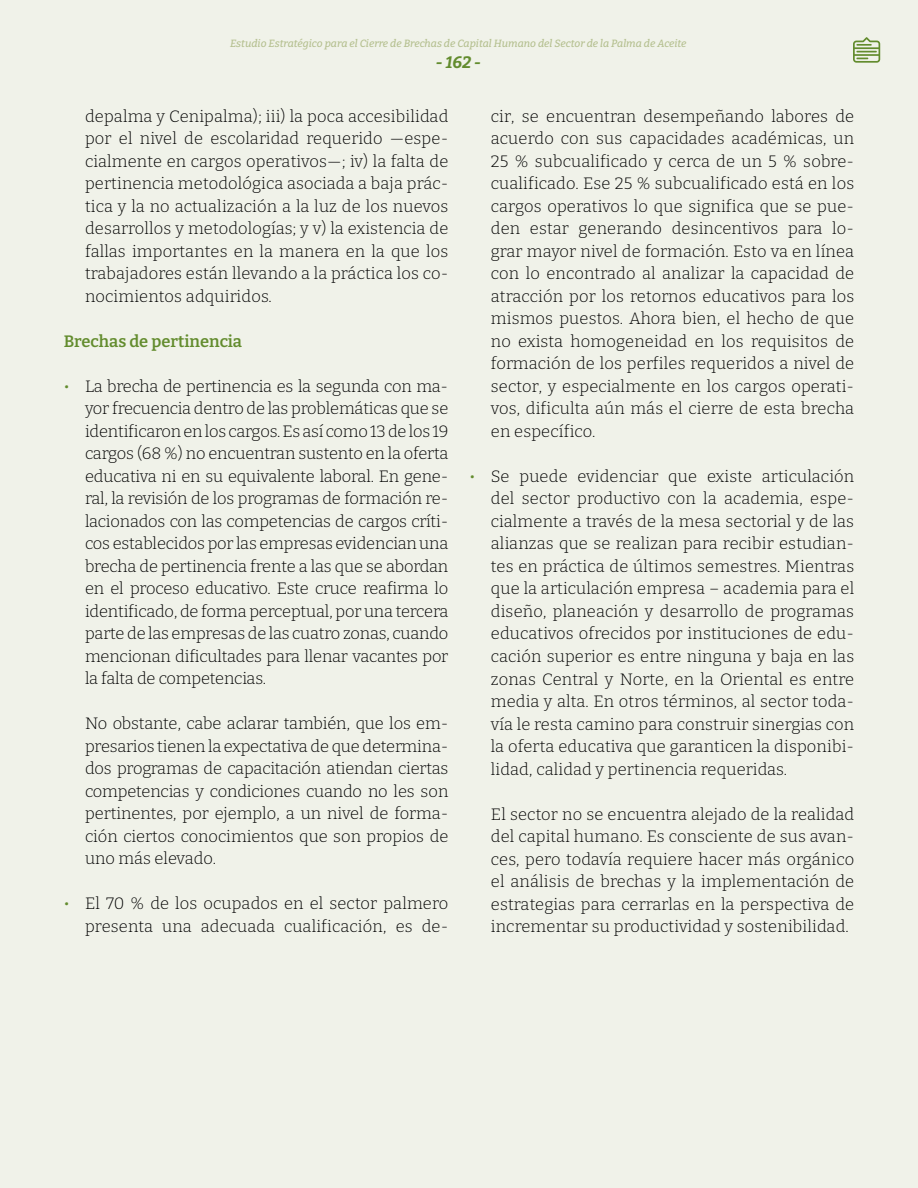
<style>
.page{position:relative;width:918px;height:1188px;background:#f0f2e9}
.page>*{position:absolute;margin:0;border:0;box-sizing:border-box;transform-origin:0 0}
.t1{font:300 16.5px/22.5px "Bitter";letter-spacing:.01em;color:#000;text-align:justify}
.t2{font:600 16.5px "Bitter";color:#638c2e}
.t3{font:italic 700 16.5px "Bitter";color:#638c2e}
.t4{font:italic 500 10.5px "Bitter";color:#b5c090}
.s1{color:#638c2e}
</style>
<div class="page">
<svg style="left:853px;top:37px;width:27px;height:26px"></svg>
<p class="t4" style="left:230px;top:37px;width:458px">Estudio Estratégico para el Cierre de Brechas de Capital Humano del Sector de la Palma de Aceite</p>
<p class="t3" style="left:436px;top:52px;width:47px">- 162 -</p>
<p class="t1" style="left:85px;top:104px;width:365px">depalma y Cenipalma); iii) la poca accesibilidad por el nivel de escolaridad requerido —espe&shy;cialmente en cargos operativos—; iv) la falta de pertinencia metodológica asociada a baja prác&shy;tica y la no actualización a la luz de los nuevos desarrollos y metodologías; y v) la existencia de fallas importantes en la manera en la que los trabajadores están llevando a la práctica los co&shy;nocimientos adquiridos.</p>
<p class="t2" style="left:64px;top:331px;width:180px">Brechas de pertinencia</p>
<p class="t1" style="left:85px;top:374px;width:365px;text-indent:-21px"><span class="s1">•</span> La brecha de pertinencia es la segunda con ma&shy;yor frecuencia dentro de las problemáticas que se identificaron en los cargos. Es así como 13 de los 19 cargos (68 %) no encuentran sustento en la oferta educativa ni en su equivalente laboral. En gene&shy;ral, la revisión de los programas de formación re&shy;lacionados con las competencias de cargos críti&shy;cos establecidos por las empresas evidencian una brecha de pertinencia frente a las que se abordan en el proceso educativo. Este cruce reafirma lo identificado, de forma perceptual, por una tercera parte de las empresas de las cuatro zonas, cuando mencionan dificultades para llenar vacantes por la falta de competencias.</p>
<p class="t1" style="left:85px;top:712px;width:365px">No obstante, cabe aclarar también, que los em&shy;presarios tienen la expectativa de que determina&shy;dos programas de capacitación atiendan ciertas competencias y condiciones cuando no les son pertinentes, por ejemplo, a un nivel de forma&shy;ción ciertos conocimientos que son propios de uno más elevado.</p>
<p class="t1" style="left:64px;top:892px;width:386px;text-align:right"><span class="s1">•</span> El 70 % de los ocupados en el sector palmero presenta una adecuada cualificación, es de-</p>
<p class="t1" style="left:491px;top:104px;width:365px">cir, se encuentran desempeñando labores de acuerdo con sus capacidades académicas, un 25 % subcualificado y cerca de un 5 % sobre&shy;cualificado. Ese 25 % subcualificado está en los cargos operativos lo que significa que se pue&shy;den estar generando desincentivos para lo&shy;grar mayor nivel de formación. Esto va en línea con lo encontrado al analizar la capacidad de atracción por los retornos educativos para los mismos puestos. Ahora bien, el hecho de que no exista homogeneidad en los requisitos de formación de los perfiles requeridos a nivel de sector, y especialmente en los cargos operati&shy;vos, dificulta aún más el cierre de esta brecha en específico.</p>
<p class="t1" style="left:491px;top:465px;width:365px;text-indent:-21px"><span class="s1">•</span> Se puede evidenciar que existe articulación del sector productivo con la academia, espe&shy;cialmente a través de la mesa sectorial y de las alianzas que se realizan para recibir estudian&shy;tes en práctica de últimos semestres. Mientras que la articulación empresa – academia para el diseño, planeación y desarrollo de programas educativos ofrecidos por instituciones de edu&shy;cación superior es entre ninguna y baja en las zonas Central y Norte, en la Oriental es entre media y alta. En otros términos, al sector toda&shy;vía le resta camino para construir sinergias con la oferta educativa que garanticen la disponibi&shy;lidad, calidad y pertinencia requeridas.</p>
<p class="t1" style="left:491px;top:802px;width:365px">El sector no se encuentra alejado de la realidad del capital humano. Es consciente de sus avan&shy;ces, pero todavía requiere hacer más orgánico el análisis de brechas y la implementación de estrategias para cerrarlas en la perspectiva de incrementar su productividad y sostenibilidad.</p>
</div>
